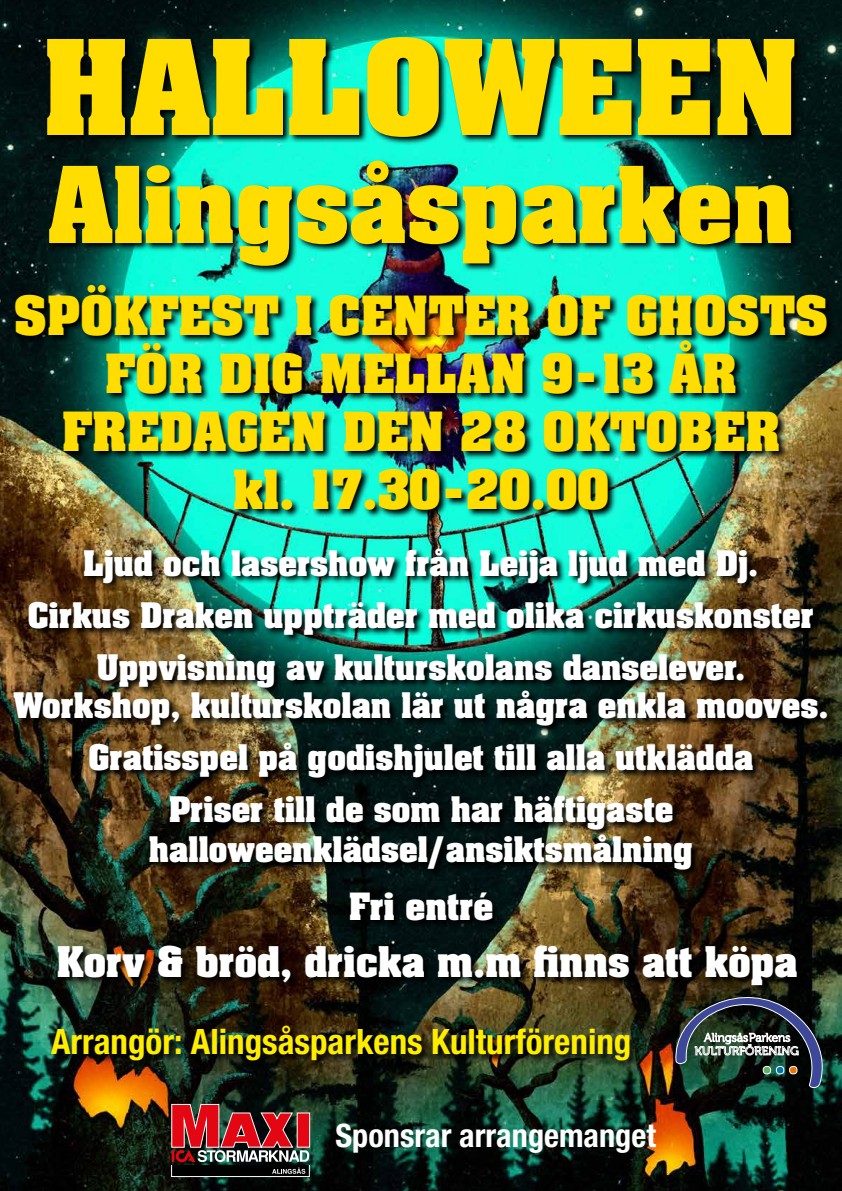
<style>
.page{position:relative;width:842px;height:1191px;background:#fff}
.page>*{position:absolute;margin:0;border:0;box-sizing:border-box;transform-origin:0 0}
.t1{font:700 112px "Aachen";color:#fd0}
.t2{font:700 90px "Aachen";color:#fd0}
.t3{font:700 46px/58px "Aachen";color:#fd0;text-align:center}
.t4{font:700 36px "Aachen";color:#fff}
.t5{font:700 condensed 35px "Helvetica Neue";color:#ffed00}
.t6{font:700 condensed 32.3px "Helvetica Neue";color:#fff}
.t7{font:700 32px "Aachen";color:#fff}
.t8{font:700 30px/52.2px "Aachen";color:#fff;text-align:center}
</style>
<div class="page">
<img style="left:0;top:0;width:842px;height:1191px">
<img style="left:12px;top:35px;width:824px;height:1035px">
<img style="left:675px;top:992px;width:153px;height:96px">
<div style="left:763px;top:1066px;width:8px;height:7px;background:#63b064;border-radius:3px"></div>
<div style="left:763px;top:1066px;width:8px;height:8px;border:1px solid #fff;border-radius:3px"></div>
<div style="left:789px;top:1066px;width:8px;height:7px;background:#ee7203;border-radius:3px"></div>
<div style="left:789px;top:1066px;width:8px;height:8px;border:1px solid #fff;border-radius:3px"></div>
<div style="left:776px;top:1066px;width:8px;height:7px;background:#0075b1;border-radius:3px"></div>
<div style="left:776px;top:1066px;width:8px;height:8px;border:1px solid #fff;border-radius:3px"></div>
<svg style="left:173px;top:1173px;width:135px;height:1px"></svg>
<div style="left:297px;top:1112px;width:13px;height:35px;border:1px solid #fff"></div>
<img style="left:171px;top:1103px;width:138px;height:70px">
<h1 class="t1" style="left:42px;top:7px;width:759px">HALLOWEEN</h1>
<h2 class="t2" style="left:48px;top:140px;width:747px">Alingsåsparken</h2>
<h3 class="t3" style="left:14px;top:285px;width:816px">SPÖKFEST I CENTER OF GHOSTS<br>FÖR DIG MELLAN 9 - 13 ÅR<br>FREDAGEN DEN 28 OKTOBER<br>kl. 17.30 -20.00</h3>
<p class="t8" style="left:28px;top:536px;width:787px">Ljud och lasershow från Leija ljud med Dj.<br>Cirkus Draken uppträder med olika cirkuskonster<br>Uppvisning av kulturskolans danselever.</p>
<p class="t8" style="left:13px;top:678px;width:817px">Workshop, kulturskolan lär ut några enkla mooves.<br>Gratisspel på godishjulet till alla utklädda<br>Priser till de som har häftigaste</p>
<p class="t8" style="left:149px;top:823px;width:546px">halloweenklädsel/ansiktsmålning</p>
<p class="t7" style="left:349px;top:883px;width:146px">Fri entré</p>
<p class="t4" style="left:57px;top:936px;width:742px">Korv &amp; bröd, dricka m.m finns att köpa</p>
<p class="t5" style="left:51px;top:1020px;width:582px">Arrangör: Alingsåsparkens Kulturförening</p>
<p class="t6" style="left:336px;top:1115px;width:322px">Sponsrar arrangemanget</p>
</div>
